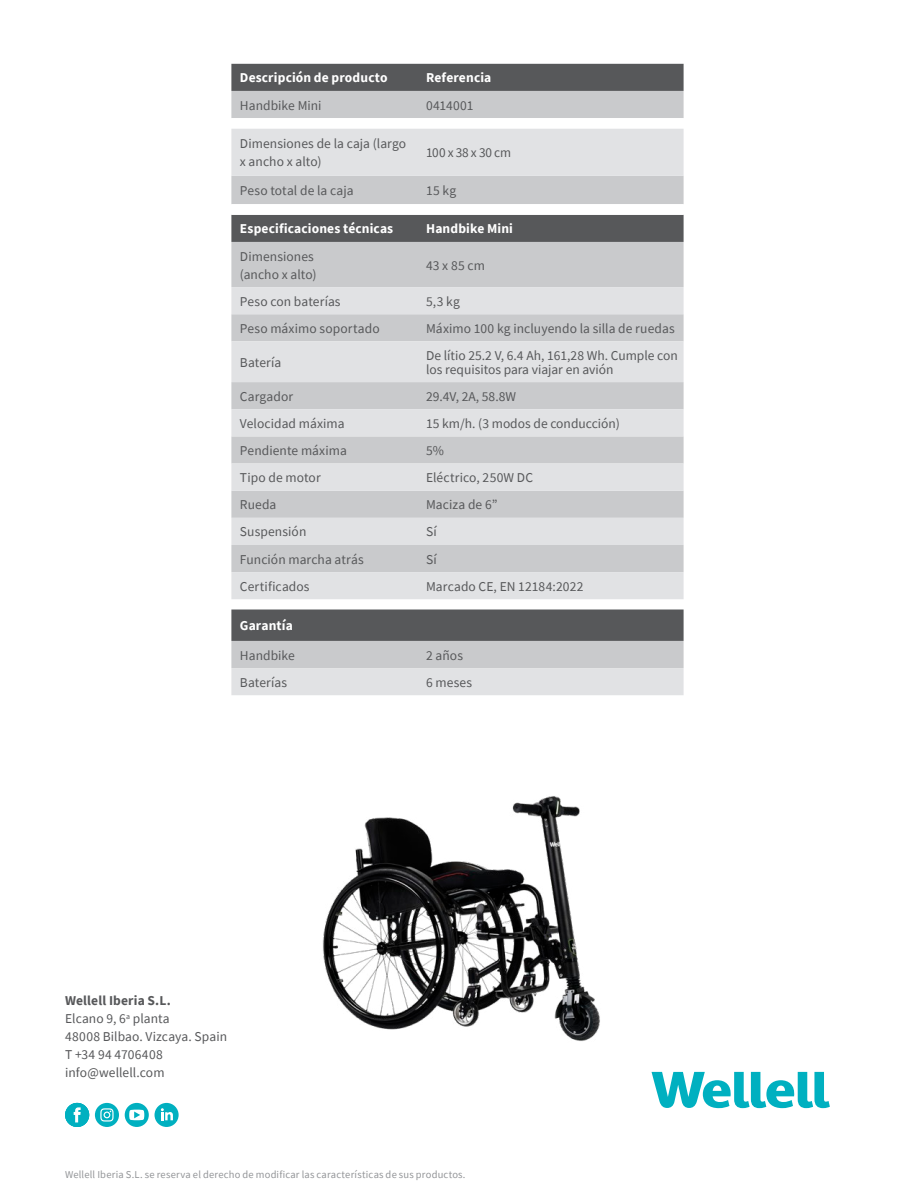
<style>
.page{position:relative;width:915px;height:1191px;background:#fff}
.page>*{position:absolute;margin:0;border:0;box-sizing:border-box;transform-origin:0 0}
.t1{font:13.5px/18px "Source Sans Pro";letter-spacing:.005em;color:#57585a}
.t2{font:700 13.5px "Source Sans Pro";letter-spacing:.01em;color:#fff}
.t3{font:10.5px "Source Sans Pro";letter-spacing:.02em;color:#939598}
.s1{font-weight:700}
</style>
<div class="page">
<div style="left:231px;top:64px;width:452px;height:27px;background:#57585a"></div>
<div style="left:231px;top:91px;width:452px;height:27px;background:#c9cacc"></div>
<svg style="left:231px;top:129px;width:452px;height:470px;background:#cfd0d2"></svg>
<svg style="left:231px;top:609px;width:452px;height:86px;background:#a7a8aa"></svg>
<svg style="left:651px;top:1071px;width:178px;height:37px"></svg>
<svg style="left:125px;top:1102px;width:24px;height:25px"></svg>
<svg style="left:154px;top:1102px;width:24px;height:25px"></svg>
<svg style="left:161px;top:1108px;width:12px;height:12px"></svg>
<svg style="left:95px;top:1102px;width:24px;height:25px"></svg>
<svg style="left:100px;top:1108px;width:13px;height:13px"></svg>
<svg style="left:129px;top:1109px;width:15px;height:11px"></svg>
<div style="left:65px;top:1102px;width:24px;height:25px;background:#00b0c0;border-radius:50%"></div>
<svg style="left:74px;top:1107px;width:7px;height:15px"></svg>
<img style="left:322px;top:796px;width:278px;height:245px">
<p class="t2" style="left:240px;top:69px;width:149px">Descripción de producto</p>
<p class="t2" style="left:426px;top:69px;width:67px">Referencia</p>
<p class="t1" style="left:240px;top:96px;width:83px">Handbike Mini</p>
<p class="t1" style="left:426px;top:96px;width:49px">0414001</p>
<p class="t1" style="left:240px;top:135px;width:168px">Dimensiones de la caja (largo x ancho x alto)</p>
<p class="t1" style="left:426px;top:144px;width:86px">100 x 38 x 30 cm</p>
<p class="t1" style="left:240px;top:181px;width:115px">Peso total de la caja</p>
<p class="t1" style="left:426px;top:181px;width:32px">15 kg</p>
<p class="t2" style="left:240px;top:220px;width:155px">Especificaciones técnicas</p>
<p class="t2" style="left:426px;top:220px;width:88px">Handbike Mini</p>
<p class="t1" style="left:240px;top:247px;width:78px">Dimensiones (ancho x alto)</p>
<p class="t1" style="left:426px;top:256px;width:60px">43 x 85 cm</p>
<p class="t1" style="left:240px;top:292px;width:102px">Peso con baterías</p>
<p class="t1" style="left:426px;top:292px;width:35px">5,3 kg</p>
<p class="t1" style="left:240px;top:319px;width:141px">Peso máximo soportado</p>
<p class="t1" style="left:426px;top:319px;width:250px">Máximo 100 kg incluyendo la silla de ruedas</p>
<p class="t1" style="left:240px;top:353px;width:43px">Batería</p>
<p class="t1" style="left:426px;top:348px;width:253px;line-height:13.6px">De lítio 25.2 V, 6.4 Ah, 161,28 Wh. Cumple con los requisitos para viajar en avión</p>
<p class="t1" style="left:240px;top:387px;width:55px">Cargador</p>
<p class="t1" style="left:426px;top:387px;width:91px">29.4V, 2A, 58.8W</p>
<p class="t1" style="left:240px;top:414px;width:106px">Velocidad máxima</p>
<p class="t1" style="left:426px;top:414px;width:195px">15 km/h. (3 modos de conducción)</p>
<p class="t1" style="left:240px;top:441px;width:108px">Pendiente máxima</p>
<p class="t1" style="left:426px;top:441px;width:19px">5%</p>
<p class="t1" style="left:240px;top:468px;width:82px">Tipo de motor</p>
<p class="t1" style="left:426px;top:468px;width:108px">Eléctrico, 250W DC</p>
<p class="t1" style="left:240px;top:496px;width:38px">Rueda</p>
<p class="t1" style="left:426px;top:496px;width:73px">Maciza de 6”</p>
<p class="t1" style="left:240px;top:523px;width:68px">Suspensión</p>
<p class="t1" style="left:426px;top:523px;width:12px">Sí</p>
<p class="t1" style="left:240px;top:550px;width:125px">Función marcha atrás</p>
<p class="t1" style="left:426px;top:550px;width:12px">Sí</p>
<p class="t1" style="left:240px;top:577px;width:71px">Certificados</p>
<p class="t1" style="left:426px;top:577px;width:159px">Marcado CE, EN 12184:2022</p>
<p class="t2" style="left:240px;top:616px;width:54px">Garantía</p>
<p class="t1" style="left:240px;top:646px;width:56px">Handbike</p>
<p class="t1" style="left:426px;top:646px;width:38px">2 años</p>
<p class="t1" style="left:240px;top:673px;width:49px">Baterías</p>
<p class="t1" style="left:426px;top:673px;width:48px">6 meses</p>
<p class="t1" style="left:65px;top:992px;width:163px"><span class="s1">Wellell Iberia S.L.<br></span>Elcano 9, 6<sup>a</sup> planta<br>48008 Bilbao. Vizcaya. Spain<br>T +34 94 4706408 info@wellell.com</p>
<p class="t3" style="left:65px;top:1167px;width:402px">Wellell Iberia S.L. se reserva el derecho de modificar las características de sus productos.</p>
</div>
